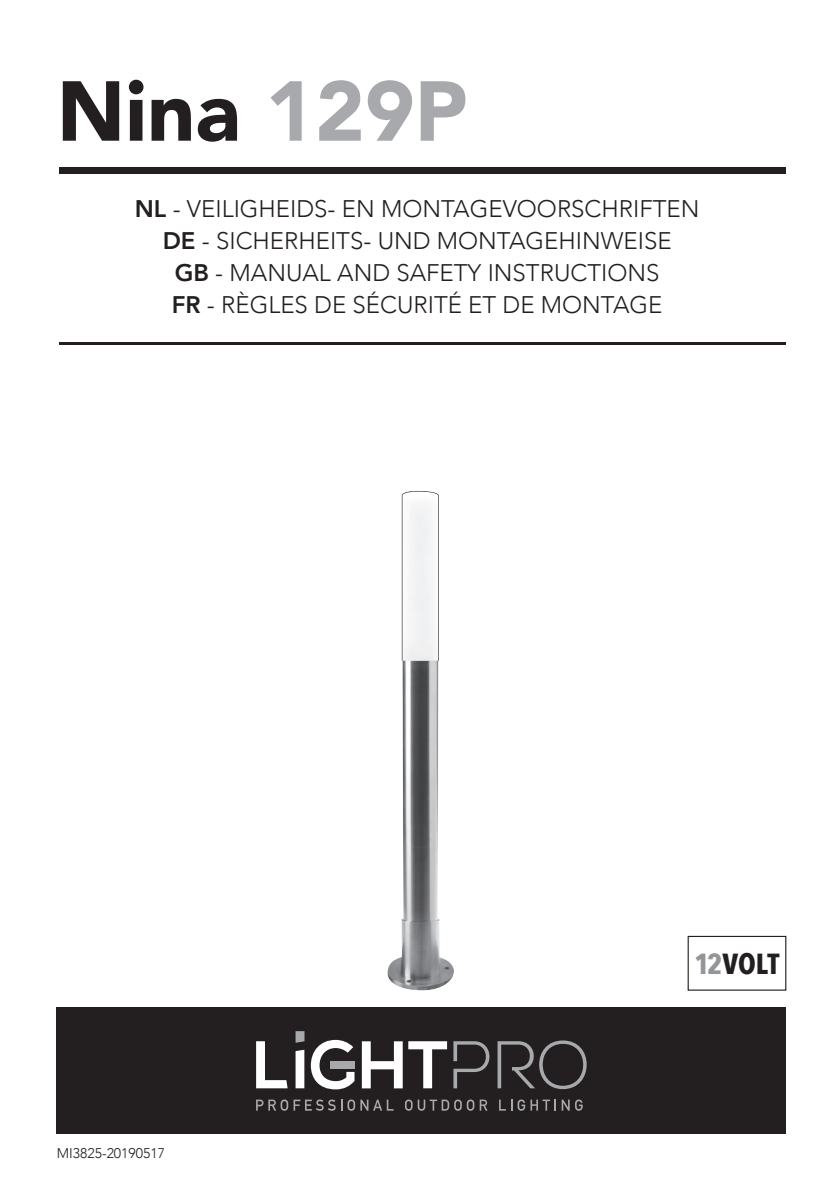
<style>
.page{position:relative;width:840px;height:1191px;background:#fff}
.page>*{position:absolute;margin:0;border:0;box-sizing:border-box;transform-origin:0 0}
.t1{font:900 84px "Avenir";color:#231f20}
.t2{font:700 29px "Avenir Next Condensed";letter-spacing:-.005em;color:#231f20}
.t3{font:300 24px/32px "Avenir";color:#231f20;text-align:center}
.t4{font:300 14px "Avenir";color:#231f20}
.s1{color:#a8a9ad}
.s2{font-weight:800}
.s3{color:#939598}
</style>
<div class="page">
<div style="left:57px;top:1007px;width:728px;height:127px;background:#231f20"></div>
<svg style="left:361px;top:1041px;width:41px;height:47px"></svg>
<svg style="left:408px;top:1041px;width:39px;height:47px"></svg>
<svg style="left:310px;top:1040px;width:44px;height:49px"></svg>
<svg style="left:295px;top:1049px;width:9px;height:39px"></svg>
<svg style="left:256px;top:1041px;width:31px;height:47px"></svg>
<svg style="left:295px;top:1031px;width:9px;height:11px"></svg>
<svg style="left:453px;top:1040px;width:133px;height:49px;background:#3f3c3d"></svg>
<div style="left:330px;top:1061px;width:24px;height:8px;background:#a8a9ad"></div>
<svg style="left:256px;top:1099px;width:137px;height:11px;background:#494648"></svg>
<svg style="left:405px;top:1099px;width:82px;height:11px"></svg>
<svg style="left:499px;top:1099px;width:83px;height:11px"></svg>
<div style="left:60px;top:168px;width:725px;height:6px;background:#231f20"></div>
<hr style="left:60px;top:342px;width:725px;height:2px;background:#231f20">
<div style="left:687px;top:936px;width:99px;height:54px;border:1px solid #231f20"></div>
<img style="left:402px;top:660px;width:36px;height:187px">
<img style="left:387px;top:847px;width:66px;height:143px">
<svg style="left:401px;top:491px;width:37px;height:169px"></svg>
<h1 class="t1" style="left:57px;top:39px;width:412px">Nina <span class="s1">129P</span></h1>
<p class="t3" style="left:135px;top:193px;width:566px"><span class="s2">NL</span> - VEILIGHEIDS- EN MONTAGEVOORSCHRIFTEN <span class="s2">DE</span> - SICHERHEITS- UND MONTAGEHINWEISE<br><span class="s2">GB</span> - MANUAL AND SAFETY INSTRUCTIONS<br><span class="s2">FR</span> - RÈGLES DE SÉCURITÉ ET DE MONTAGE</p>
<p class="t4" style="left:57px;top:1144px;width:110px">MI3825-20190517</p>
<p class="t2" style="left:694px;top:945px;width:86px"><span class="s3">12</span>VOLT</p>
</div>
